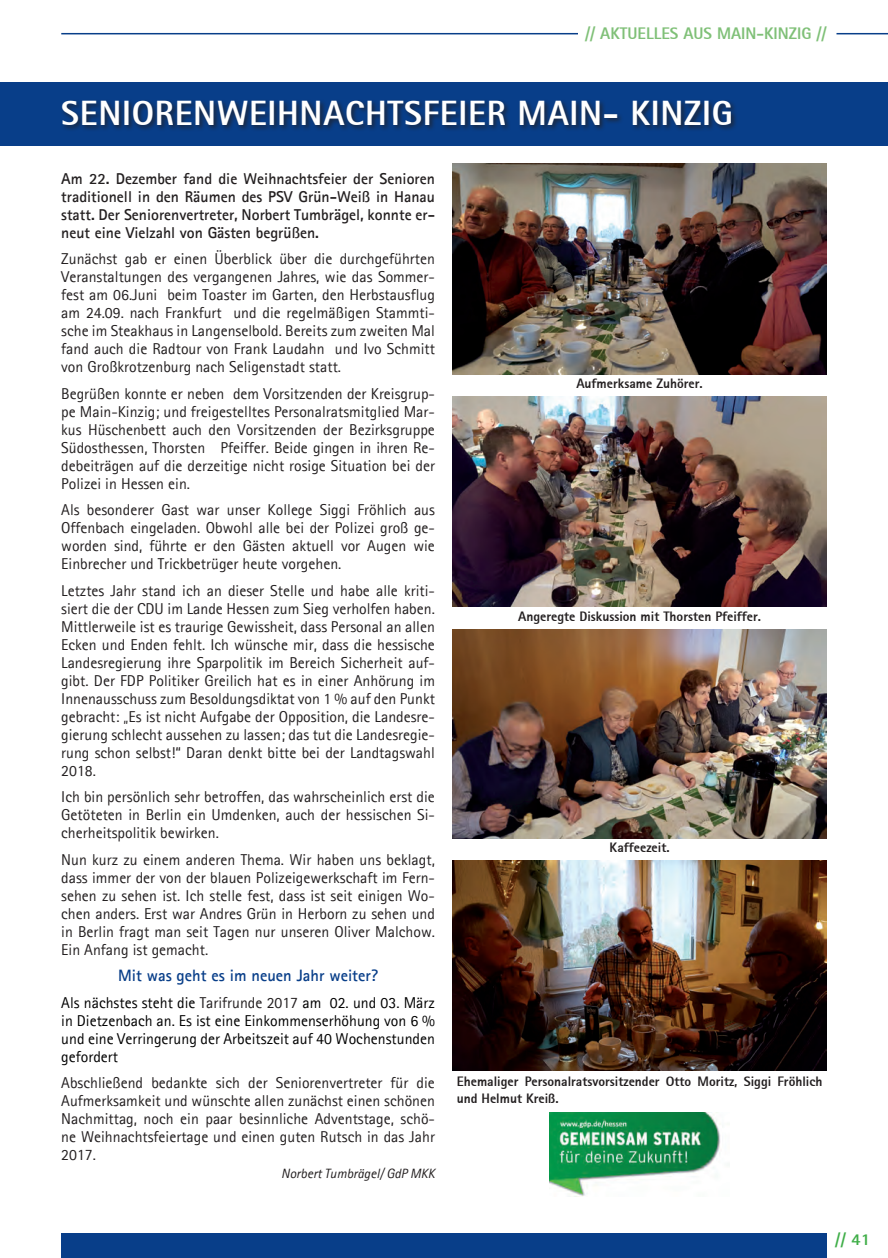
<style>
.page{position:relative;width:888px;height:1258px;background:#fff}
.page>*{position:absolute;margin:0;border:0;box-sizing:border-box;transform-origin:0 0}
.t1{font:800 34.5px "Agfa Rotis Sans Serif";letter-spacing:.02em;color:#fff}
.t2{font:700 16.5px "Agfa Rotis Sans Serif";color:#083e89}
.t3{font:800 16.5px "Agfa Rotis Sans Serif";color:#7fc077}
.t4{font:800 16.5px "Agfa Rotis Sans Serif";color:#40ae49}
.t5{font:15.75px/18px "Agfa Rotis Sans Serif";color:#231f20;text-align:justify}
.t6{font:700 15.75px/18px "Agfa Rotis Sans Serif";color:#231f20;text-align:justify}
.t7{font:15.75px/18px "Agfa Rotis Sans Serif";color:#000;text-align:justify}
.t8{font:800 13.5px/16.2px "Agfa Rotis Sans Serif";color:#231f20}
.t9{font:italic 13.5px "Agfa Rotis Sans Serif";color:#231f20}
.s1{color:#231f20}
</style>
<div class="page">
<hr style="left:836px;top:33px;width:52px;height:1px;background:#083e89">
<hr style="left:61px;top:33px;width:753px;height:1px;background:#083e89">
<div style="left:578px;top:27px;width:249px;height:13px;background:#fff"></div>
<div style="left:0;top:83px;width:888px;height:63px;background:#083e89"></div>
<div style="left:60px;top:99px;width:678px;height:33px;background:#231f20;opacity:.75"></div>
<div style="left:61px;top:1233px;width:766px;height:25px;background:#083e89"></div>
<img style="left:452px;top:164px;width:375px;height:210px">
<img style="left:452px;top:396px;width:375px;height:211px">
<img style="left:452px;top:629px;width:375px;height:210px">
<img style="left:452px;top:860px;width:375px;height:211px">
<img style="left:550px;top:1113px;width:171px;height:84px">
<p class="t3" style="left:585px;top:23px;width:243px">// AKTUELLES AUS MAIN-KINZIG //</p>
<h1 class="t1" style="left:61px;top:91px;width:673px">SENIORENWEIHNACHTSFEIER MAIN- KINZIG</h1>
<p class="t6" style="left:61px;top:169px;width:375px">Am 22. Dezember fand die Weihnachtsfeier der Senioren traditionell in den Räumen des PSV Grün-Weiß in Hanau statt. Der Seniorenvertreter, Norbert Tumbrägel, konnte er&shy;neut eine Vielzahl von Gästen begrüßen.</p>
<p class="t5" style="left:61px;top:250px;width:375px">Zunächst gab er einen Überblick über die durchgeführten Veranstaltungen des vergangenen Jahres, wie das Sommer&shy;fest am 06.Juni beim Toaster im Garten, den Herbstausflug am 24.09. nach Frankfurt und die regelmäßigen Stammti&shy;sche im Steakhaus in Langenselbold. Bereits zum zweiten Mal fand auch die Radtour von Frank Laudahn und Ivo Schmitt von Großkrotzenburg nach Seligenstadt statt.</p>
<p class="t5" style="left:61px;top:384px;width:375px">Begrüßen konnte er neben dem Vorsitzenden der Kreisgrup&shy;pe Main-Kinzig; und freigestelltes Personalratsmitglied Mar&shy;kus Hüschenbett auch den Vorsitzenden der Bezirksgruppe Südosthessen, Thorsten Pfeiffer. Beide gingen in ihren Re&shy;debeiträgen auf die derzeitige nicht rosige Situation bei der Polizei in Hessen ein.</p>
<p class="t5" style="left:61px;top:501px;width:375px">Als besonderer Gast war unser Kollege Siggi Fröhlich aus Offenbach eingeladen. Obwohl alle bei der Polizei groß ge&shy;worden sind, führte er den Gästen aktuell vor Augen wie Einbrecher und Trickbetrüger heute vorgehen.</p>
<p class="t5" style="left:61px;top:581px;width:375px">Letztes Jahr stand ich an dieser Stelle und habe alle kriti&shy;siert die der CDU im Lande Hessen zum Sieg verholfen haben.<br>Mittlerweile ist es traurige Gewissheit, dass Personal an allen Ecken und Enden fehlt. Ich wünsche mir, dass die hessische Landesregierung ihre Sparpolitik im Bereich Sicherheit auf&shy;gibt. Der FDP Politiker Greilich hat es in einer Anhörung im Innenausschuss zum Besoldungsdiktat von 1 % auf den Punkt gebracht: „Es ist nicht Aufgabe der Opposition, die Landesre&shy;gierung schlecht aussehen zu lassen; das tut die Landesregie&shy;rung schon selbst!“ Daran denkt bitte bei der Landtagswahl 2018.</p>
<p class="t5" style="left:61px;top:788px;width:375px">Ich bin persönlich sehr betroffen, das wahrscheinlich erst die Getöteten in Berlin ein Umdenken, auch der hessischen Si&shy;cherheitspolitik bewirken.</p>
<p class="t5" style="left:61px;top:850px;width:375px">Nun kurz zu einem anderen Thema. Wir haben uns beklagt, dass immer der von der blauen Polizeigewerkschaft im Fern&shy;sehen zu sehen ist. Ich stelle fest, dass ist seit einigen Wo&shy;chen anders. Erst war Andres Grün in Herborn zu sehen und in Berlin fragt man seit Tagen nur unseren Oliver Malchow.<br>Ein Anfang ist gemacht.</p>
<p class="t2" style="left:118px;top:965px;width:262px">Mit was geht es im neuen Jahr weiter?</p>
<p class="t7" style="left:61px;top:993px;width:375px">Als nächstes steht die <span class="s1">Tarifrunde 2017</span> am 02. und 03. März in Dietzenbach an. Es ist eine Einkommenserhöhung von 6 % und eine Verringerung der Arbeitszeit auf 40 Wochenstunden gefordert</p>
<p class="t5" style="left:61px;top:1074px;width:375px">Abschließend bedankte sich der Seniorenvertreter für die Aufmerksamkeit und wünschte allen zunächst einen schönen Nachmittag, noch ein paar besinnliche Adventstage, schö&shy;ne Weihnachtsfeiertage und einen guten Rutsch in das Jahr 2017.</p>
<p class="t9" style="left:281px;top:1165px;width:155px">Norbert Tumbrägel/ GdP MKK</p>
<p class="t8" style="left:576px;top:376px;width:128px">Aufmerksame Zuhörer.</p>
<p class="t8" style="left:518px;top:608px;width:244px">Angeregte Diskussion mit Thorsten Pfeiffer.</p>
<p class="t8" style="left:610px;top:839px;width:61px">Kaffeezeit.</p>
<p class="t8" style="left:457px;top:1073px;width:367px">Ehemaliger Personalratsvorsitzender Otto Moritz, Siggi Fröhlich und Helmut Kreiß.</p>
<p class="t4" style="left:835px;top:1229px;width:36px">// 41</p>
</div>
